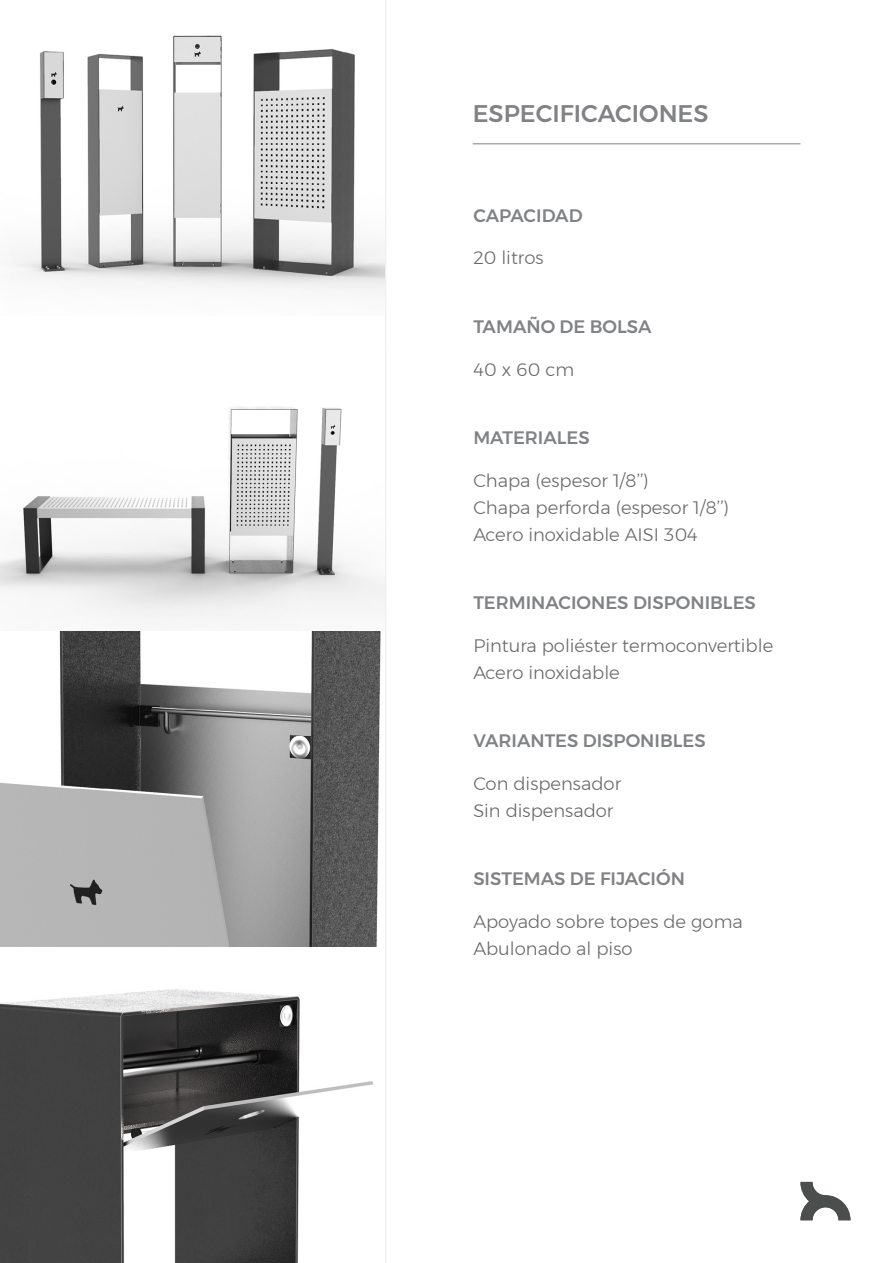
<style>
.page{position:relative;width:893px;height:1263px;background:#fff}
.page>*{position:absolute;margin:0;border:0;box-sizing:border-box;transform-origin:0 0}
.t1{font:500 24px "Montserrat";color:#808285}
.t2{font:300 18px/27px "Montserrat";color:#686868}
.t3{font:500 18px "Montserrat";color:#808285}
</style>
<div class="page">
<hr style="left:473px;top:143px;width:327px;height:1px;background:#808285">
<hr style="left:892px;top:1124px;width:1px;height:139px;background:#4c4d4d">
<hr style="left:385px;top:0;width:1px;height:1263px;background:#eff0f0">
<svg style="left:800px;top:1182px;width:50px;height:38px"></svg>
<img style="left:0;top:406px;width:385px;height:857px">
<img style="left:13px;top:35px;width:372px;height:256px">
<h1 class="t1" style="left:473px;top:95px;width:237px">ESPECIFICACIONES</h1>
<p class="t3" style="left:473px;top:201px;width:111px">CAPACIDAD</p>
<p class="t2" style="left:473px;top:244px;width:72px">20 litros</p>
<p class="t3" style="left:473px;top:312px;width:180px">TAMAÑO DE BOLSA</p>
<p class="t2" style="left:473px;top:355px;width:102px">40 x 60 cm</p>
<p class="t3" style="left:473px;top:423px;width:118px">MATERIALES</p>
<p class="t2" style="left:473px;top:466px;width:257px">Chapa (espesor 1/8’’)<br>Chapa perforda (espesor 1/8’’)<br>Acero inoxidable AISI 304</p>
<p class="t3" style="left:473px;top:589px;width:284px">TERMINACIONES DISPONIBLES</p>
<p class="t2" style="left:473px;top:632px;width:301px">Pintura poliéster termoconvertible<br>Acero inoxidable</p>
<p class="t3" style="left:473px;top:727px;width:234px">VARIANTES DISPONIBLES</p>
<p class="t2" style="left:473px;top:770px;width:149px">Con dispensador<br>Sin dispensador</p>
<p class="t3" style="left:473px;top:865px;width:213px">SISTEMAS DE FIJACIÓN</p>
<p class="t2" style="left:473px;top:908px;width:271px">Apoyado sobre topes de goma<br>Abulonado al piso</p>
</div>
